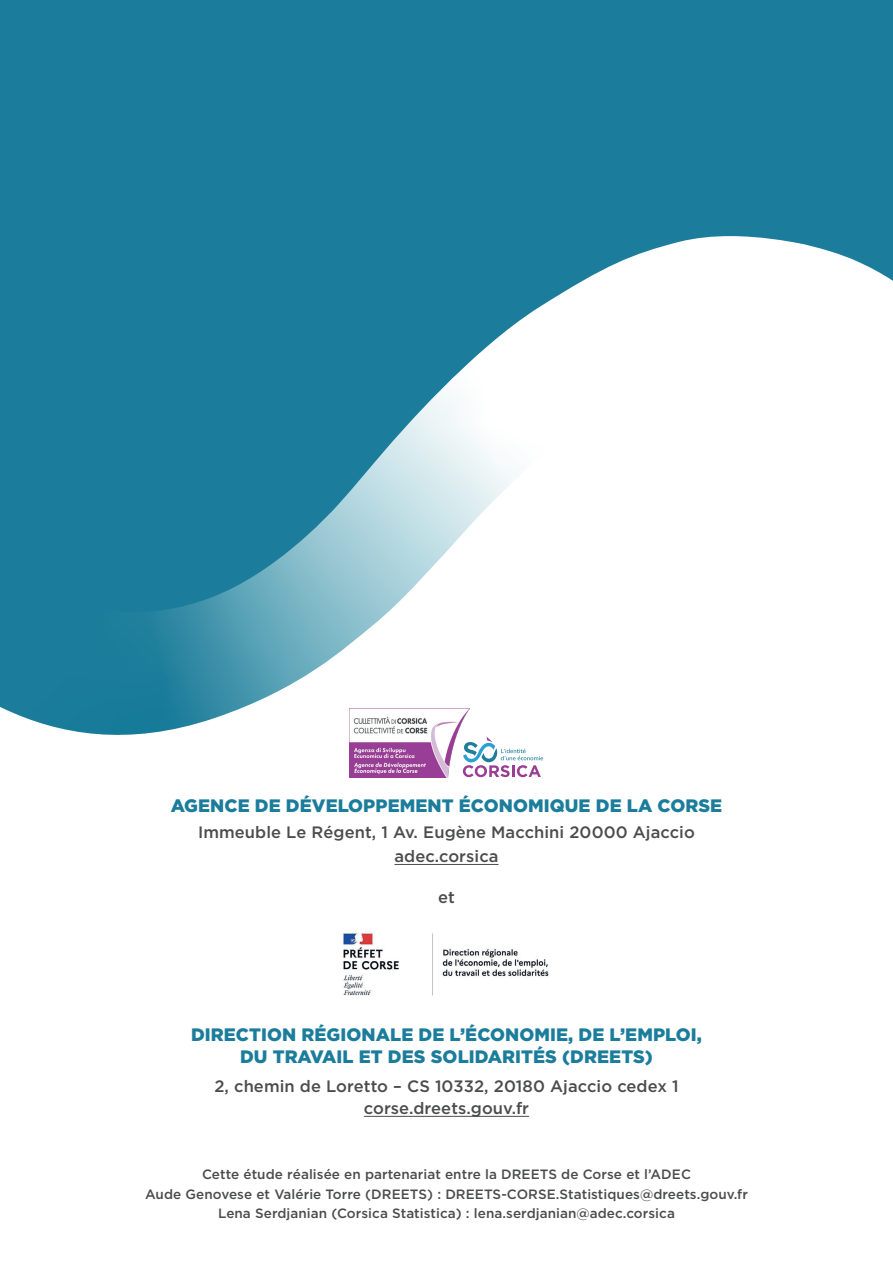
<style>
.page{position:relative;width:893px;height:1263px;background:#fff}
.page>*{position:absolute;margin:0;border:0;box-sizing:border-box;transform-origin:0 0}
.t1{font:900 18px/21.6px "Gotham HTF";letter-spacing:.005em;color:#1b7d9b;text-align:center}
.t2{font:500 16.5px/24px "Gotham HTF";letter-spacing:.005em;color:#4b4c4d;text-align:center}
.t3{font:500 13.5px/19.5px "Gotham HTF";letter-spacing:.005em;color:#4b4c4d;text-align:center}
</style>
<div class="page">
<div style="left:0;top:0;width:893px;height:755px;background:#1b7d9b"></div>
<svg style="left:0;top:236px;width:893px;height:511px"></svg>
<hr style="left:394px;top:864px;width:104px;height:1px;background:#4b4c4d">
<hr style="left:364px;top:1116px;width:165px;height:1px;background:#4b4c4d">
<img style="left:343px;top:933px;width:206px;height:63px">
<img style="left:350px;top:708px;width:120px;height:69px">
<svg style="left:463px;top:736px;width:80px;height:41px"></svg>
<h1 class="t1" style="left:171px;top:794px;width:553px">AGENCE DE DÉVELOPPEMENT ÉCONOMIQUE DE LA CORSE</h1>
<p class="t2" style="left:198px;top:820px;width:498px">Immeuble Le Régent, 1 Av. Eugène Macchini 20000 Ajaccio adec.corsica</p>
<p class="t2" style="left:438px;top:885px;width:18px">et</p>
<h1 class="t1" style="left:191px;top:1024px;width:512px">DIRECTION RÉGIONALE DE L’ÉCONOMIE, DE L’EMPLOI,<br>DU TRAVAIL ET DES SOLIDARITÉS (DREETS)</h1>
<p class="t2" style="left:214px;top:1074px;width:466px;line-height:22.5px">2, chemin de Loretto – CS 10332, 20180 Ajaccio cedex 1 corse.dreets.gouv.fr</p>
<p class="t3" style="left:145px;top:1164px;width:604px">Cette étude réalisée en partenariat entre la DREETS de Corse et l’ADEC<br>Aude Genovese et Valérie Torre (DREETS) : DREETS-CORSE.Statistiques@dreets.gouv.fr<br>Lena Serdjanian (Corsica Statistica) : lena.serdjanian@adec.corsica</p>
</div>
